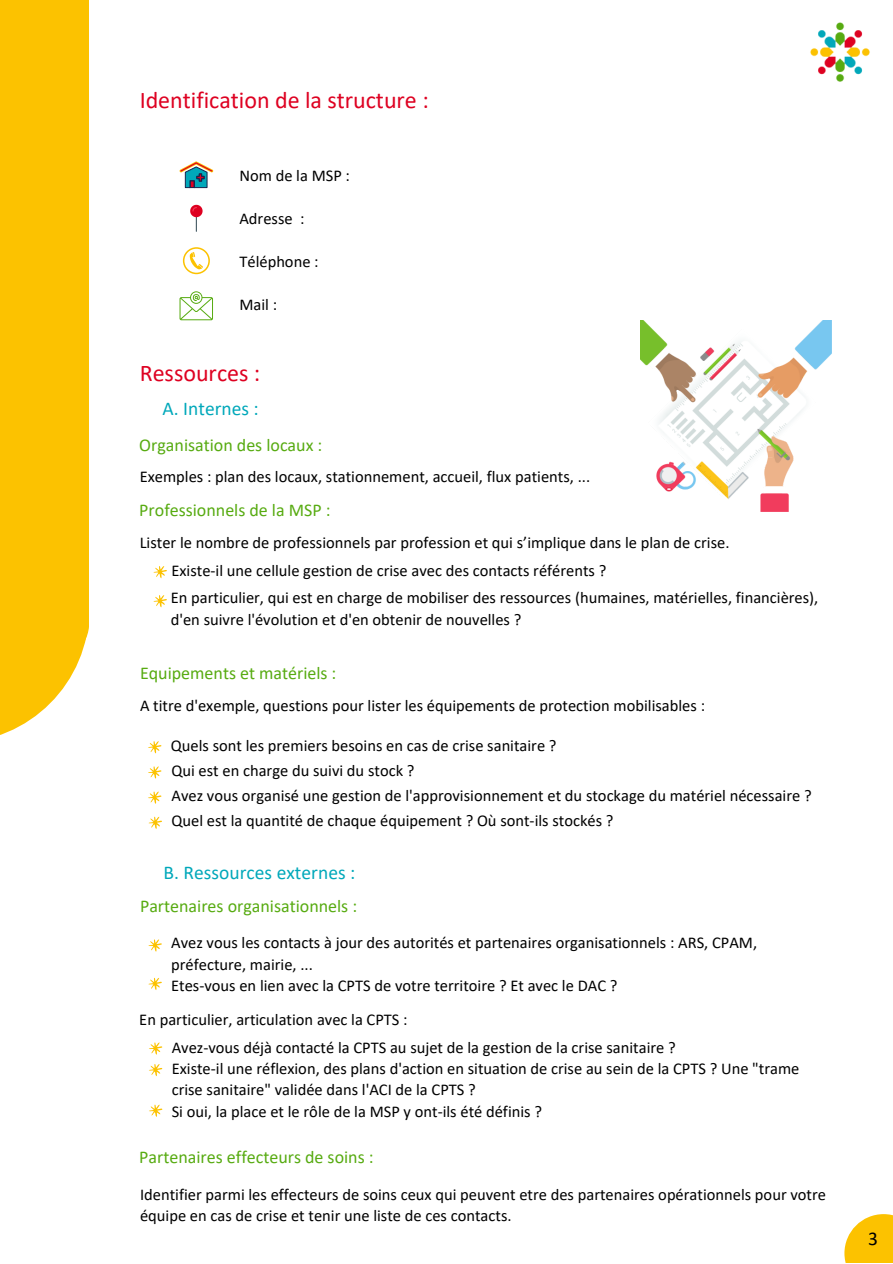
<style>
.page{position:relative;width:893px;height:1264px;background:#fff}
.page>*{position:absolute;margin:0;border:0;box-sizing:border-box;transform-origin:0 0}
.t1{font:24px "Calibri";color:#de0021}
.t2{font:19.5px "Calibri";color:#00a8ba}
.t3{font:19.5px "Calibri";color:#000}
.t4{font:18px "Calibri";color:#57ab11}
.t5{font:16.5px/21.3px "Calibri";color:#000}
</style>
<div class="page">
<svg style="left:179px;top:161px;width:34px;height:27px"></svg>
<div style="left:190px;top:180px;width:5px;height:8px;border:1px solid #14284e"></div>
<svg style="left:183px;top:247px;width:27px;height:27px"></svg>
<div style="left:184px;top:249px;width:24px;height:24px;background:#fff;border-radius:50%"></div>
<svg style="left:190px;top:252px;width:13px;height:17px"></svg>
<svg style="left:179px;top:291px;width:34px;height:29px"></svg>
<svg style="left:148px;top:939px;width:14px;height:12px"></svg>
<svg style="left:148px;top:977px;width:14px;height:13px"></svg>
<svg style="left:190px;top:205px;width:12px;height:27px"></svg>
<img style="left:810px;top:22px;width:60px;height:60px">
<div style="left:0;top:0;width:89px;height:664px;background:#fcc200"></div>
<svg style="left:0;top:627px;width:89px;height:108px;fill:#fcc200"></svg>
<img style="left:640px;top:320px;width:191px;height:191px">
<div style="left:844px;top:1214px;width:48px;height:48px;background:#fcc200"></div>
<svg style="left:153px;top:566px;width:14px;height:12px"></svg>
<svg style="left:153px;top:595px;width:14px;height:12px"></svg>
<svg style="left:148px;top:766px;width:13px;height:12px"></svg>
<svg style="left:148px;top:741px;width:13px;height:12px"></svg>
<svg style="left:148px;top:791px;width:13px;height:12px"></svg>
<svg style="left:148px;top:816px;width:14px;height:13px"></svg>
<svg style="left:149px;top:1042px;width:13px;height:12px"></svg>
<svg style="left:149px;top:1064px;width:13px;height:12px"></svg>
<svg style="left:149px;top:1104px;width:13px;height:12px"></svg>
<h1 class="t1" style="left:140px;top:90px;width:290px">Identification de la structure :</h1>
<p class="t5" style="left:239px;top:166px;width:112px">Nom de la MSP :</p>
<p class="t5" style="left:239px;top:209px;width:67px">Adresse :</p>
<p class="t5" style="left:239px;top:252px;width:81px">Téléphone :</p>
<p class="t5" style="left:239px;top:295px;width:39px">Mail :</p>
<h1 class="t1" style="left:140px;top:363px;width:122px">Ressources :</h1>
<p class="t2" style="left:163px;top:400px;width:98px">A. Internes :</p>
<p class="t4" style="left:139px;top:437px;width:184px">Organisation des locaux :</p>
<p class="t5" style="left:140px;top:467px;width:452px">Exemples : plan des locaux, stationnement, accueil, flux patients, ...</p>
<p class="t4" style="left:139px;top:502px;width:193px">Professionnels de la MSP :</p>
<p class="t5" style="left:140px;top:533px;width:591px">Lister le nombre de professionnels par profession et qui s’implique dans le plan de crise.</p>
<p class="t5" style="left:171px;top:558px;width:649px;line-height:27.2px">Existe-il une cellule gestion de crise avec des contacts référents ?<br>En particulier, qui est en charge de mobiliser des ressources (humaines, matérielles, financières),</p>
<p class="t5" style="left:171px;top:610px;width:352px">d'en suivre l'évolution et d'en obtenir de nouvelles ?</p>
<p class="t4" style="left:140px;top:665px;width:198px">Equipements et matériels :</p>
<p class="t5" style="left:140px;top:696px;width:566px">A titre d'exemple, questions pour lister les équipements de protection mobilisables :</p>
<p class="t5" style="left:171px;top:734px;width:642px;line-height:25px">Quels sont les premiers besoins en cas de crise sanitaire ?<br>Qui est en charge du suivi du stock ?<br>Avez vous organisé une gestion de l'approvisionnement et du stockage du matériel nécessaire ?<br>Quel est la quantité de chaque équipement ? Où sont-ils stockés ?</p>
<p class="t2" style="left:163px;top:864px;width:193px">B. Ressources externes :</p>
<p class="t4" style="left:140px;top:898px;width:219px">Partenaires organisationnels :</p>
<p class="t5" style="left:171px;top:933px;width:587px">Avez vous les contacts à jour des autorités et partenaires organisationnels : ARS, CPAM, préfecture, mairie, ...<br>Etes-vous en lien avec la CPTS de votre territoire ? Et avec le DAC ?</p>
<p class="t5" style="left:172px;top:1007px;width:505px;line-height:27.2px;text-indent:-32px">En particulier, articulation avec la CPTS :<br>Avez-vous déjà contacté la CPTS au sujet de la gestion de la crise sanitaire ?</p>
<p class="t5" style="left:172px;top:1059px;width:629px">Existe-il une réflexion, des plans d'action en situation de crise au sein de la CPTS ? Une "trame crise sanitaire" validée dans l'ACI de la CPTS ?<br>Si oui, la place et le rôle de la MSP y ont-ils été définis ?</p>
<p class="t4" style="left:139px;top:1149px;width:236px">Partenaires effecteurs de soins :</p>
<p class="t5" style="left:140px;top:1184px;width:687px">Identifier parmi les effecteurs de soins ceux qui peuvent etre des partenaires opérationnels pour votre équipe en cas de crise et tenir une liste de ces contacts.</p>
<p class="t3" style="left:868px;top:1230px;width:11px">3</p>
</div>
